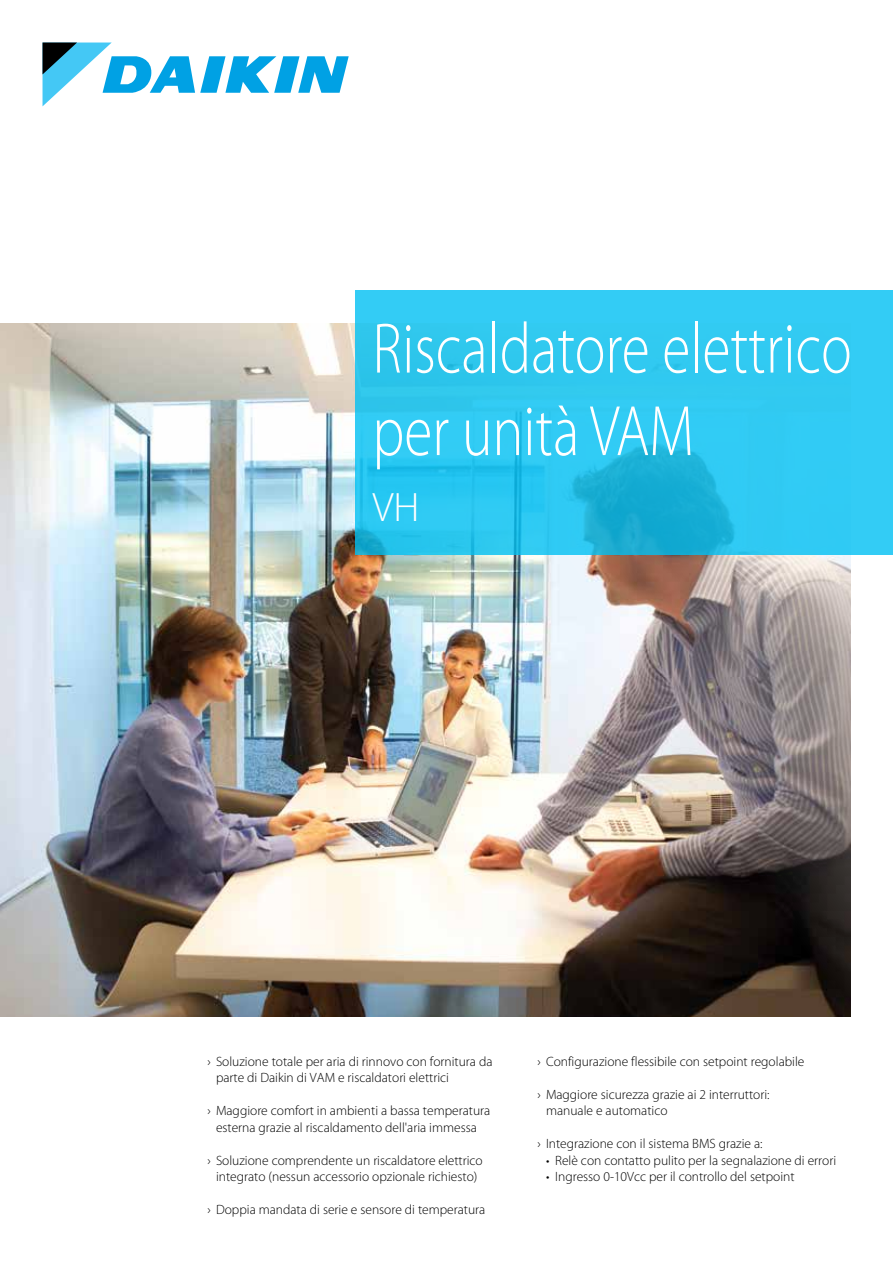
<style>
.page{position:relative;width:893px;height:1263px;background:#fff}
.page>*{position:absolute;margin:0;border:0;box-sizing:border-box;transform-origin:0 0}
.t1{font:300 72px/82.5px "Myriad Pro";color:#fff;scale:.8 1}
.t2{font:300 41.25px "Myriad Pro";color:#fff}
.t3{font:300 13.5px/16.5px "Myriad Pro";color:#000}
</style>
<div class="page">
<svg style="left:43px;top:43px;width:306px;height:63px"></svg>
<img style="left:0;top:323px;width:850px;height:693px">
<svg style="left:355px;top:290px;width:538px;height:264px;background:#2dc6ee"></svg>
<h1 class="t1" style="left:372px;top:308px;width:601px">Riscaldatore elettrico per unità VAM</h1>
<h2 class="t2" style="left:372px;top:485px;width:48px">VH</h2>
<p class="t3" style="left:216px;top:1053px;width:278px;text-indent:-9px">› Soluzione totale per aria di rinnovo con fornitura da parte di Daikin di VAM e riscaldatori elettrici</p>
<p class="t3" style="left:207px;top:1102px;width:284px;text-align:center">› Maggiore comfort in ambienti a bassa temperatura esterna grazie al riscaldamento dell'aria immessa</p>
<p class="t3" style="left:207px;top:1152px;width:277px;text-align:center">› Soluzione comprendente un riscaldatore elettrico integrato (nessun accessorio opzionale richiesto)</p>
<p class="t3" style="left:207px;top:1201px;width:279px">› Doppia mandata di serie e sensore di temperatura</p>
<p class="t3" style="left:537px;top:1053px;width:268px">› Configurazione flessibile con setpoint regolabile</p>
<p class="t3" style="left:546px;top:1086px;width:225px;text-indent:-9px">› Maggiore sicurezza grazie ai 2 interruttori: manuale e automatico</p>
<p class="t3" style="left:537px;top:1135px;width:226px">› Integrazione con il sistema BMS grazie a:</p>
<p class="t3" style="left:546px;top:1152px;width:292px">• Relè con contatto pulito per la segnalazione di errori</p>
<p class="t3" style="left:546px;top:1168px;width:250px">• Ingresso 0-10Vcc per il controllo del setpoint</p>
</div>
